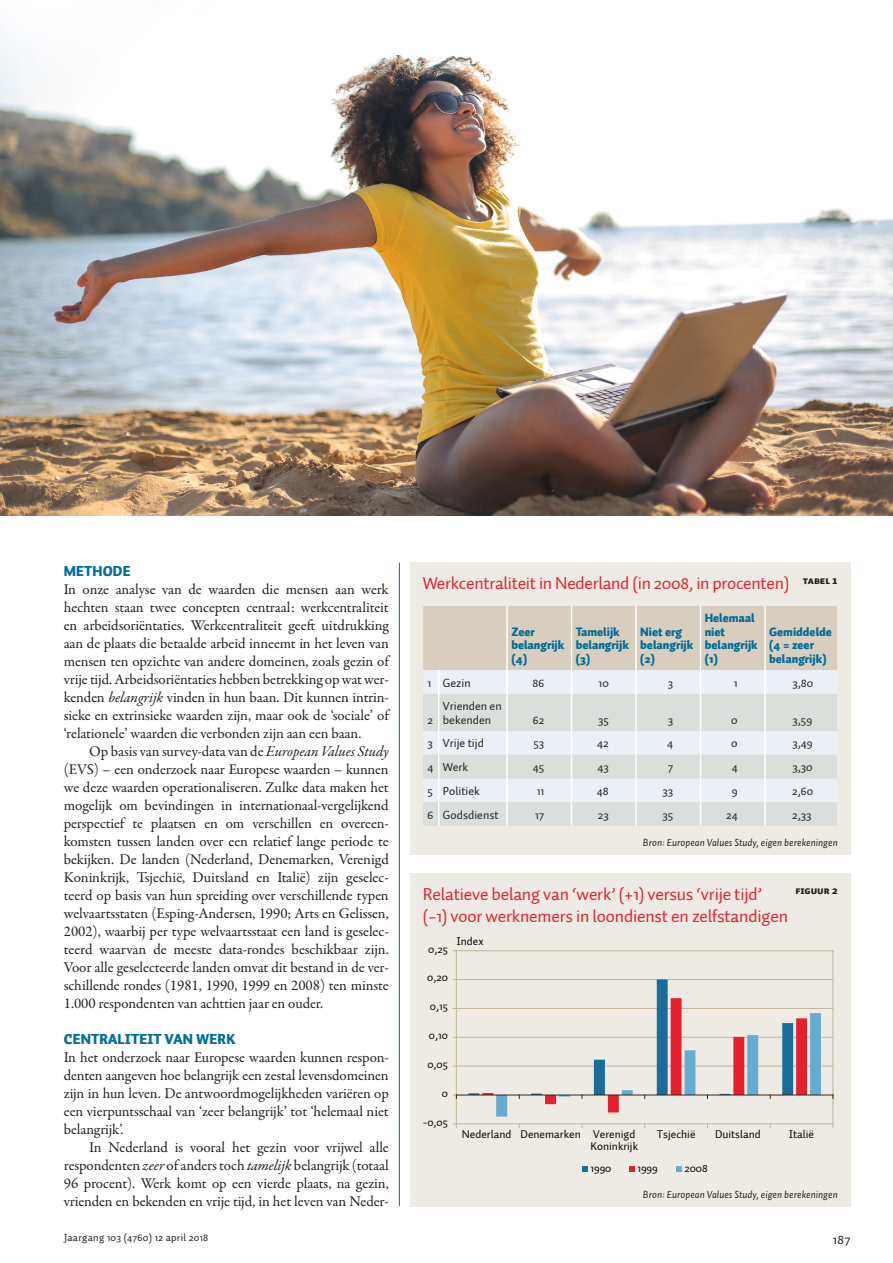
<style>
.page{position:relative;width:893px;height:1263px;background:#fff}
.page>*{position:absolute;margin:0;border:0;box-sizing:border-box;transform-origin:0 0}
.KDK1_FiguurKop{font:17.7px "Auto 1";letter-spacing:-.01em;color:#e62130}
.PLAT_VervolgAlinea{font:15px/18px "Garamond Premr Pro";letter-spacing:-.01em;color:#231f20;text-align:justify}
.PLAT_EersteAlinea{font:15px/18px "Garamond Premr Pro";letter-spacing:-.005em;color:#231f20;text-align:justify}
.PTK1_Tussenkop{font:900 14.25px "Auto 1";letter-spacing:.01em;color:#006e9f}
.t1{font:13.5px "Auto 1";color:#231f20}
.TBPT_TabelTekst{font:12px/13.5px "Auto 1";color:#231f20}
.TBKP_TabelKop{font:900 12px/13.5px "Auto 1";color:#006c98}
.t2{font:11.55px/12.3px "Auto 1";color:#050504;text-align:right}
.KDPT_KaderBron{font:italic 10.5px "Auto 1";color:#231f20}
.t3{font:10.5px "Auto 1";letter-spacing:.025em;color:#231f20}
.KDK2_Figuurnummer{font:10.5px "Auto 1 Black Sm Cp";color:#231f20}
.s1{font-style:italic}
</style>
<div class="page">
<hr style="left:399px;top:563px;width:1px;height:643px;background:#006e9f">
<div style="left:410px;top:873px;width:440px;height:333px;background:#edebe3"></div>
<hr style="left:456px;top:979px;width:377px;height:1px;background:#c3b49b">
<hr style="left:456px;top:1008px;width:377px;height:1px;background:#c3b49b">
<hr style="left:456px;top:1037px;width:377px;height:1px;background:#c3b49b">
<hr style="left:456px;top:1066px;width:377px;height:1px;background:#c3b49b">
<hr style="left:456px;top:951px;width:1px;height:173px;background:#c3b49b">
<hr style="left:832px;top:951px;width:1px;height:173px;background:#c3b49b">
<hr style="left:456px;top:1095px;width:377px;height:1px;background:#3a2111">
<svg style="left:468px;top:979px;width:353px;height:138px"></svg>
<svg style="left:582px;top:1166px;width:6px;height:5px"></svg>
<svg style="left:629px;top:1166px;width:6px;height:5px"></svg>
<svg style="left:676px;top:1166px;width:6px;height:5px"></svg>
<hr style="left:456px;top:1123px;width:377px;height:1px;background:#c3b49b">
<hr style="left:456px;top:950px;width:377px;height:1px;background:#c3b49b">
<div style="left:410px;top:563px;width:440px;height:292px;background:#edebe3"></div>
<svg style="left:423px;top:694px;width:414px;height:132px;background:#e0e5e5"></svg>
<svg style="left:423px;top:606px;width:414px;height:88px;background:#ddd7cd"></svg>
<hr style="left:764px;top:670px;width:2px;height:24px;background:#fff">
<hr style="left:438px;top:694px;width:1px;height:37px;background:#fff">
<hr style="left:506px;top:694px;width:2px;height:37px;background:#fff">
<hr style="left:571px;top:694px;width:1px;height:37px;background:#fff">
<hr style="left:635px;top:694px;width:2px;height:37px;background:#fff">
<hr style="left:700px;top:694px;width:1px;height:37px;background:#fff">
<hr style="left:764px;top:694px;width:2px;height:37px;background:#fff">
<hr style="left:506px;top:731px;width:2px;height:24px;background:#fff">
<hr style="left:635px;top:731px;width:2px;height:24px;background:#fff">
<hr style="left:764px;top:731px;width:2px;height:24px;background:#fff">
<hr style="left:506px;top:755px;width:2px;height:23px;background:#fff">
<hr style="left:635px;top:755px;width:2px;height:23px;background:#fff">
<hr style="left:764px;top:755px;width:2px;height:23px;background:#fff">
<hr style="left:506px;top:778px;width:2px;height:24px;background:#fff">
<hr style="left:635px;top:778px;width:2px;height:24px;background:#fff">
<hr style="left:764px;top:778px;width:2px;height:24px;background:#fff">
<svg style="left:438px;top:731px;width:1px;height:95px"></svg>
<hr style="left:506px;top:802px;width:2px;height:24px;background:#fff">
<svg style="left:571px;top:731px;width:1px;height:95px"></svg>
<hr style="left:635px;top:802px;width:2px;height:24px;background:#fff">
<svg style="left:700px;top:731px;width:1px;height:95px"></svg>
<hr style="left:764px;top:802px;width:2px;height:24px;background:#fff">
<img style="left:0;top:32px;width:893px;height:484px">
<p class="PTK1_Tussenkop" style="left:64px;top:562px;width:68px">METHODE</p>
<p class="PLAT_EersteAlinea" style="left:64px;top:581px;width:327px">In onze analyse van de waarden die mensen aan werk hechten staan twee concepten centraal: werkcentraliteit en arbeidsoriëntaties. Werkcentraliteit geeft uitdrukking aan de plaats die betaalde arbeid inneemt in het leven van mensen ten opzichte van andere domeinen, zoals gezin of vrije tijd. Arbeidsoriëntaties hebben betrekking op wat wer&shy;kenden <span class="s1">belangrijk</span> vinden in hun baan. Dit kunnen intrin&shy;sieke en extrinsieke waarden zijn, maar ook de ‘sociale’ of ‘relationele’ waarden die verbonden zijn aan een baan.</p>
<p class="PLAT_VervolgAlinea" style="left:64px;top:743px;width:327px;text-indent:26px">Op basis van survey-data van de <span class="s1">European Values Study </span>(EVS) – een onderzoek naar Europese waarden – kunnen we deze waarden operationaliseren. Zulke data maken het mogelijk om bevindingen in internationaal-vergelijkend perspectief te plaatsen en om verschillen en overeen&shy;komsten tussen landen over een relatief lange periode te bekijken. De landen (Nederland, Denemarken, Verenigd Koninkrijk, Tsjechië, Duitsland en Italië) zijn geselec&shy;teerd op basis van hun spreiding over verschillende typen welvaartsstaten (Esping-Andersen, 1990; Arts en Gelissen, 2002), waarbij per type welvaartsstaat een land is geselec&shy;teerd waarvan de meeste data-rondes beschikbaar zijn.<br>Voor alle geselecteerde landen omvat dit bestand in de ver&shy;schillende rondes (1981, 1990, 1999 en 2008) ten minste 1.000 respondenten van achttien jaar en ouder.</p>
<p class="PTK1_Tussenkop" style="left:64px;top:1030px;width:173px">CENTRALITEIT VAN WERK</p>
<p class="PLAT_EersteAlinea" style="left:64px;top:1049px;width:326px">In het onderzoek naar Europese waarden kunnen respon&shy;denten aangeven hoe belangrijk een zestal levensdomeinen zijn in hun leven. De antwoordmogelijkheden variëren op een vierpuntsschaal van ‘zeer belangrijk’ tot ‘helemaal niet belangrijk’.</p>
<p class="PLAT_VervolgAlinea" style="left:64px;top:1139px;width:327px;text-indent:26px">In Nederland is vooral het gezin voor vrijwel alle respondenten <span class="s1">zeer</span> of anders toch <span class="s1">tamelijk</span> belangrijk (totaal 96 procent). Werk komt op een vierde plaats, na gezin, vrienden en bekenden en vrije tijd, in het leven van Neder-</p>
<p class="KDK1_FiguurKop" style="left:423px;top:572px;width:368px">Werkcentraliteit in Nederland (in 2008, in procenten)</p>
<p class="KDK2_Figuurnummer" style="left:803px;top:574px;width:36px">TABEL 1</p>
<p class="TBKP_TabelKop" style="left:511px;top:625px;width:55px">Zeer belangrijk (4)</p>
<p class="TBKP_TabelKop" style="left:576px;top:625px;width:55px">Tamelijk belangrijk (3)</p>
<p class="TBKP_TabelKop" style="left:640px;top:625px;width:55px">Niet erg belangrijk (2)</p>
<p class="TBKP_TabelKop" style="left:705px;top:612px;width:55px">Helemaal niet belangrijk (1)</p>
<p class="TBKP_TabelKop" style="left:769px;top:625px;width:64px">Gemiddelde (4 = zeer belangrijk)</p>
<p class="TBPT_TabelTekst" style="left:427px;top:676px;width:5px">1</p>
<p class="TBPT_TabelTekst" style="left:443px;top:676px;width:29px">Gezin</p>
<p class="TBPT_TabelTekst" style="left:533px;top:676px;width:13px">86</p>
<p class="TBPT_TabelTekst" style="left:599px;top:676px;width:12px">10</p>
<p class="TBPT_TabelTekst" style="left:668px;top:676px;width:7px">3</p>
<p class="TBPT_TabelTekst" style="left:734px;top:676px;width:5px">1</p>
<p class="TBPT_TabelTekst" style="left:792px;top:676px;width:22px">3,80</p>
<p class="TBPT_TabelTekst" style="left:427px;top:713px;width:7px">2</p>
<p class="TBPT_TabelTekst" style="left:443px;top:700px;width:60px">Vrienden en bekenden</p>
<p class="TBPT_TabelTekst" style="left:533px;top:713px;width:13px">62</p>
<p class="TBPT_TabelTekst" style="left:598px;top:713px;width:12px">35</p>
<p class="TBPT_TabelTekst" style="left:668px;top:713px;width:7px">3</p>
<p class="TBPT_TabelTekst" style="left:731px;top:713px;width:8px">0</p>
<p class="TBPT_TabelTekst" style="left:792px;top:713px;width:21px">3,59</p>
<p class="TBPT_TabelTekst" style="left:427px;top:737px;width:7px">3</p>
<p class="TBPT_TabelTekst" style="left:443px;top:737px;width:42px">Vrije tijd</p>
<p class="TBPT_TabelTekst" style="left:534px;top:737px;width:12px">53</p>
<p class="TBPT_TabelTekst" style="left:597px;top:737px;width:13px">42</p>
<p class="TBPT_TabelTekst" style="left:667px;top:737px;width:8px">4</p>
<p class="TBPT_TabelTekst" style="left:731px;top:737px;width:8px">0</p>
<p class="TBPT_TabelTekst" style="left:792px;top:737px;width:22px">3,49</p>
<p class="TBPT_TabelTekst" style="left:427px;top:760px;width:8px">4</p>
<p class="TBPT_TabelTekst" style="left:443px;top:760px;width:27px">Werk</p>
<p class="TBPT_TabelTekst" style="left:533px;top:760px;width:13px">45</p>
<p class="TBPT_TabelTekst" style="left:597px;top:760px;width:13px">43</p>
<p class="TBPT_TabelTekst" style="left:668px;top:760px;width:7px">7</p>
<p class="TBPT_TabelTekst" style="left:732px;top:760px;width:8px">4</p>
<p class="TBPT_TabelTekst" style="left:792px;top:760px;width:22px">3,30</p>
<p class="TBPT_TabelTekst" style="left:427px;top:784px;width:7px">5</p>
<p class="TBPT_TabelTekst" style="left:443px;top:784px;width:38px">Politiek</p>
<p class="TBPT_TabelTekst" style="left:537px;top:784px;width:9px">11</p>
<p class="TBPT_TabelTekst" style="left:597px;top:784px;width:13px">48</p>
<p class="TBPT_TabelTekst" style="left:662px;top:784px;width:12px">33</p>
<p class="TBPT_TabelTekst" style="left:732px;top:784px;width:7px">9</p>
<p class="TBPT_TabelTekst" style="left:792px;top:784px;width:22px">2,60</p>
<p class="TBPT_TabelTekst" style="left:427px;top:808px;width:7px">6</p>
<p class="TBPT_TabelTekst" style="left:443px;top:808px;width:57px">Godsdienst</p>
<p class="TBPT_TabelTekst" style="left:535px;top:808px;width:11px">17</p>
<p class="TBPT_TabelTekst" style="left:598px;top:808px;width:12px">23</p>
<p class="TBPT_TabelTekst" style="left:662px;top:808px;width:12px">35</p>
<p class="TBPT_TabelTekst" style="left:726px;top:808px;width:13px">24</p>
<p class="TBPT_TabelTekst" style="left:792px;top:808px;width:21px">2,33</p>
<p class="KDPT_KaderBron" style="left:643px;top:836px;width:196px">Bron: European Values Study, eigen berekeningen</p>
<p class="KDK1_FiguurKop" style="left:423px;top:882px;width:341px">Relatieve belang van ‘werk’ (+1) versus ‘vrije tijd’</p>
<p class="KDK1_FiguurKop" style="left:423px;top:905px;width:367px">(−1) voor werknemers in loondienst en zelfstandigen</p>
<p class="t2" style="left:428px;top:943px;width:21px">0,25</p>
<p class="t2" style="left:427px;top:971px;width:22px">0,20</p>
<p class="t2" style="left:430px;top:1000px;width:19px">0,15</p>
<p class="t2" style="left:429px;top:1029px;width:20px">0,10</p>
<p class="t2" style="left:427px;top:1058px;width:22px">0,05</p>
<p class="t2" style="left:442px;top:1087px;width:8px">0</p>
<p class="t2" style="left:423px;top:1116px;width:26px">-0,05</p>
<p class="t2" style="left:456px;top:935px;width:29px">Index</p>
<p class="KDK2_Figuurnummer" style="left:795px;top:884px;width:44px">FIGUUR 2</p>
<p class="t2" style="left:462px;top:1128px;width:178px">Nederland Denemarken Verenigd<br>Koninkrijk</p>
<p class="t2" style="left:657px;top:1128px;width:40px">Tsjechië</p>
<p class="t2" style="left:715px;top:1128px;width:47px">Duitsland</p>
<p class="t2" style="left:789px;top:1128px;width:27px">Italië</p>
<p class="t2" style="left:590px;top:1162px;width:22px">1990</p>
<p class="t2" style="left:637px;top:1162px;width:22px">1999</p>
<p class="t2" style="left:684px;top:1162px;width:25px">2008</p>
<p class="KDPT_KaderBron" style="left:643px;top:1187px;width:196px">Bron: European Values Study, eigen berekeningen</p>
<p class="t3" style="left:64px;top:1231px;width:146px">Jaargang 103 (4760) 12 april 2018</p>
<p class="t1" style="left:833px;top:1231px;width:19px">187</p>
</div>
